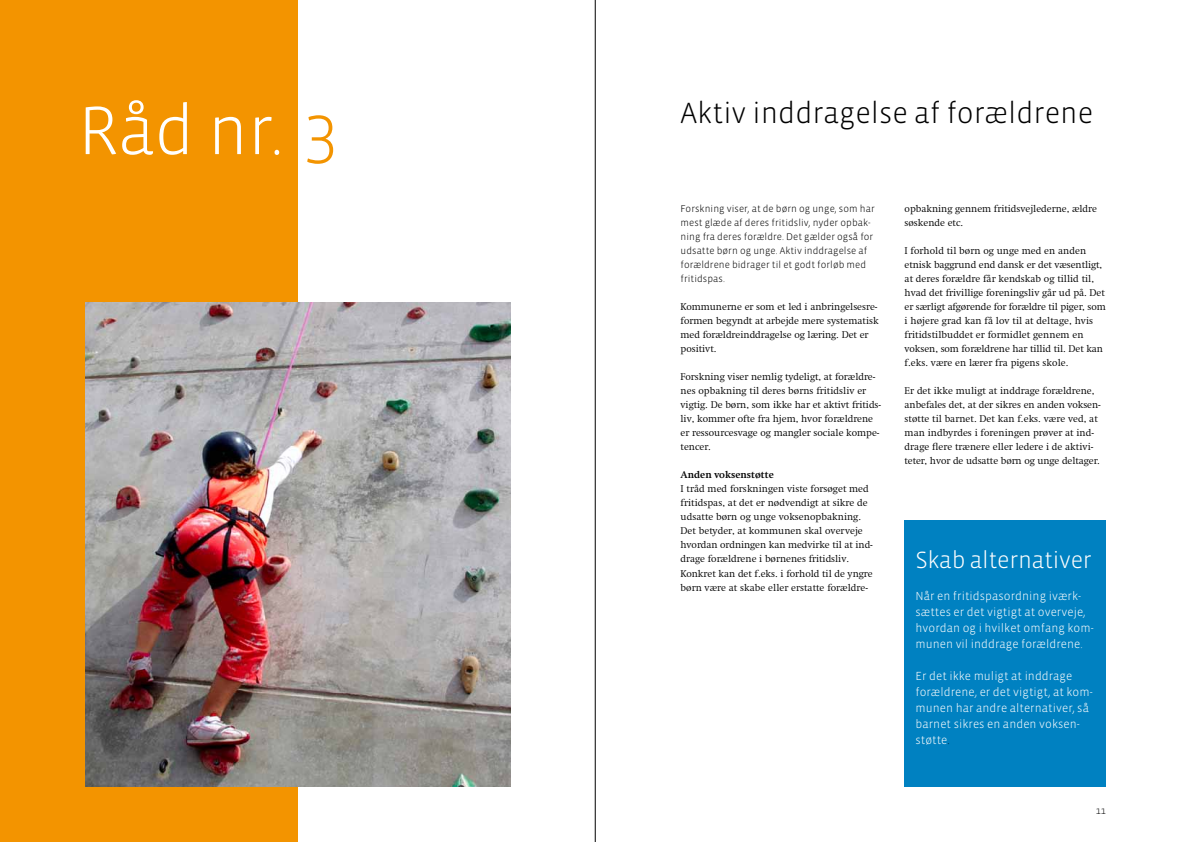
<style>
.page{position:relative;width:1191px;height:842px;background:#fff}
.page>*{position:absolute;margin:0;border:0;box-sizing:border-box;transform-origin:0 0}
.t1{font:300 70px "Vista Sans";color:#fff}
.t2{font:300 30px "Vista Sans";color:#000}
.t3{font:300 24px "Vista Sans";letter-spacing:-.01em;color:#fff}
.t4{font:300 12px/16px "Vista Sans";letter-spacing:.005em;color:#fff}
.t5{font:300 10px/14px "Swift LT Pro";color:#000}
.t6{font:300 10px/14px "Vista Sans";letter-spacing:.005em;color:#000}
.t7{font:700 10px "Swift LT Pro";color:#000}
.s1{color:#f39400}
.s2{color:#000}
</style>
<div class="page">
<div style="left:0;top:0;width:297px;height:842px;background:#f39400"></div>
<div style="left:904px;top:520px;width:202px;height:266px;background:#0081c1"></div>
<img style="left:85px;top:302px;width:425px;height:484px">
<h1 class="t1" style="left:78px;top:95px;width:263px">Råd nr. <span class="s1">3</span></h1>
<h2 class="t2" style="left:680px;top:97px;width:414px">Aktiv inddragelse af forældrene</h2>
<p class="t6" style="left:680px;top:202px;width:196px">Forskning viser, at de børn og unge, som har mest glæde af deres fritidsliv, nyder opbak&shy;ning fra deres forældre. Det gælder også for udsatte børn og unge. Aktiv inddragelse af forældrene bidrager til et godt forløb med fritidspas.</p>
<p class="t5" style="left:680px;top:300px;width:199px">Kommunerne er som et led i anbringelsesre&shy;formen begyndt at arbejde mere systematisk med forældreinddragelse og læring. Det er positivt.</p>
<p class="t5" style="left:680px;top:370px;width:202px">Forskning viser nemlig tydeligt, at forældre&shy;nes opbakning til deres børns fritidsliv er vigtig. De børn, som ikke har et aktivt fritids&shy;liv, kommer ofte fra hjem, hvor forældrene er ressourcesvage og mangler sociale kompe&shy;tencer.</p>
<p class="t7" style="left:680px;top:469px;width:95px">Anden voksenstøtte</p>
<p class="t5" style="left:680px;top:482px;width:194px">I tråd med forskningen viste forsøget med fritidspas, at det er nødvendigt at sikre de udsatte børn og unge voksenopbakning.<br>Det betyder, at kommunen skal overveje hvordan ordningen kan medvirke til at ind&shy;drage forældrene i børnenes fritidsliv.<br>Konkret kan det f.eks. i forhold til de yngre børn være at skabe eller erstatte forældre-</p>
<p class="t5" style="left:904px;top:202px;width:194px">opbakning gennem fritidsvejlederne, ældre søskende etc.</p>
<p class="t5" style="left:904px;top:244px;width:203px">I forhold til børn og unge med en anden etnisk baggrund end dansk er det væsentligt, at deres forældre får kendskab og tillid til, hvad det frivillige foreningsliv går ud på. Det er særligt afgørende for forældre til piger, som i højere grad kan få lov til at deltage, hvis fritidstilbuddet er formidlet gennem en voksen, som forældrene har tillid til. Det kan f.eks. være en lærer fra pigens skole.</p>
<p class="t5" style="left:904px;top:384px;width:198px">Er det ikke muligt at inddrage forældrene, anbefales det, at der sikres en anden voksen&shy;støtte til barnet. Det kan f.eks. være ved, at man indbyrdes i foreningen prøver at ind&shy;drage flere trænere eller ledere i de aktivi&shy;teter, hvor de udsatte børn og unge deltager.</p>
<h3 class="t3" style="left:915px;top:547px;width:178px">Skab alternativer</h3>
<p class="t4" style="left:915px;top:588px;width:180px">Når en fritidspasordning iværk&shy;sættes er det vigtigt at overveje, hvordan og i hvilket omfang kom&shy;munen vil inddrage forældrene.</p>
<p class="t4" style="left:915px;top:668px;width:179px">Er det ikke muligt at inddrage forældrene, er det vigtigt, at kom&shy;munen har andre alternativer, så barnet sikres en anden voksen&shy;støtte<span class="s2">.</span></p>
<p class="t6" style="left:1096px;top:803px;width:11px">11</p>
</div>
